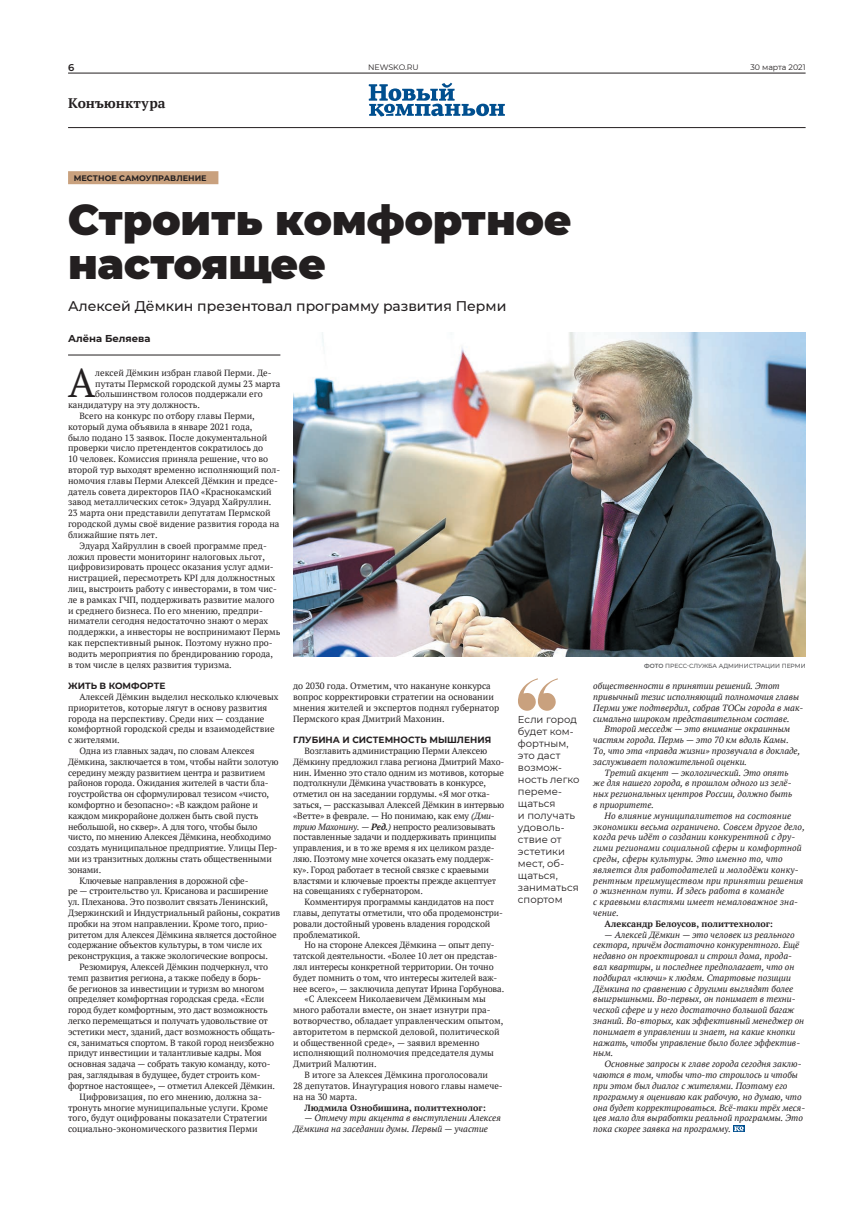
<style>
.page{position:relative;width:851px;height:1208px;background:#fff}
.page>*{position:absolute;margin:0;border:0;box-sizing:border-box;transform-origin:0 0}
.Заголовок_42{font:900 42px/43.2px "Montserrat";color:#231f20}
.Первый_абзац{font:39.9px "PT Serif";color:#231f20}
.Лид{font:500 14px "Montserrat";color:#231f20}
.t1{font:700 13.8px "PT Serif";letter-spacing:.005em;color:#231f20}
.Цитата_2{font:10px/12px "Montserrat";color:#231f20}
.Автор{font:700 10px "Montserrat";color:#231f20}
.t2{font:600 9.9px "Montserrat";color:#231f20}
.Основной_текст{font:9px/10.8px "PT Serif";letter-spacing:-.015em;color:#231f20}
.Основной_текст-2{font:italic 9px/10.8px "PT Serif";color:#231f20}
.Первый_абзац-2{font:9px "PT Serif";color:#231f20}
.Основной_текст-3{font:700 9px "PT Serif";color:#231f20}
.Подзаг_в_тексте{font:700 9px "Montserrat";color:#231f20}
.Рубрика{font:700 8px "Montserrat";letter-spacing:.005em;color:#231f20}
.t3{font:7.9px "Montserrat";color:#231f20}
.Фотограф{font:500 6px "Montserrat";color:#57585a}
.s1{font-style:italic}
.s2{font-weight:700;font-style:italic}
.s3{font-weight:600}
</style>
<div class="page">
<hr style="left:68px;top:127px;width:737px;height:1px;background:#231f20">
<hr style="left:68px;top:73px;width:737px;height:1px;background:#231f20">
<svg style="left:368px;top:83px;width:137px;height:34px"></svg>
<hr style="left:68px;top:355px;width:212px;height:1px;background:#231f20">
<svg style="left:733px;top:1125px;width:11px;height:7px"></svg>
<svg style="left:733px;top:1126px;width:10px;height:5px"></svg>
<img style="left:293px;top:333px;width:512px;height:323px">
<div style="left:68px;top:171px;width:150px;height:13px;background:#c9a17e"></div>
<svg style="left:518px;top:678px;width:39px;height:33px"></svg>
<p class="t2" style="left:68px;top:60px;width:8px">6</p>
<p class="t3" style="left:368px;top:62px;width:52px">NEWSKO.RU</p>
<p class="t3" style="left:750px;top:62px;width:57px">30 марта 2021</p>
<p class="t1" style="left:68px;top:93px;width:99px">Конъюнктура</p>
<p class="Рубрика" style="left:74px;top:173px;width:134px">МЕСТНОЕ САМОУПРАВЛЕНИЕ</p>
<p class="Заголовок_42" style="left:68px;top:196px;width:505px">Строить комфортное настоящее</p>
<p class="Лид" style="left:68px;top:296px;width:440px">Алексей Дёмкин презентовал программу развития Перми</p>
<p class="Автор" style="left:68px;top:332px;width:84px">Алёна Беляева</p>
<p class="Первый_абзац" style="left:68px;top:357px;width:29px">А</p>
<p class="Первый_абзац-2" style="left:95px;top:367px;width:178px">лексей Дёмкин избран главой Перми. Де-</p>
<p class="Первый_абзац-2" style="left:95px;top:377px;width:186px">путаты Пермской городской думы 23 марта</p>
<p class="Первый_абзац-2" style="left:95px;top:388px;width:169px">большинством голосов поддержали его</p>
<p class="Первый_абзац-2" style="left:68px;top:399px;width:133px">кандидатуру на эту должность.</p>
<p class="Основной_текст" style="left:68px;top:410px;width:214px;text-indent:11px">Всего на конкурс по отбору главы Перми, который дума объявила в январе 2021 года,<br>было подано 13 заявок. После документальной проверки число претендентов сократилось до<br>10 человек. Комиссия приняла решение, что во второй тур выходят временно исполняющий пол&shy;номочия главы Перми Алексей Дёмкин и предсе&shy;датель совета директоров ПАО «Краснокамский завод металлических сеток» Эдуард Хайруллин.<br>23 марта они представили депутатам Пермской городской думы своё видение развития города на ближайшие пять лет.</p>
<p class="Основной_текст" style="left:68px;top:540px;width:214px;text-indent:11px">Эдуард Хайруллин в своей программе пред&shy;ложил провести мониторинг налоговых льгот, цифровизировать процесс оказания услуг адми&shy;нистрацией, пересмотреть KPI для должностных лиц, выстроить работу с инвесторами, в том чис&shy;ле в рамках ГЧП, поддерживать развитие малого и среднего бизнеса. По его мнению, предпри&shy;ниматели сегодня недостаточно знают о мерах поддержки, а инвесторы не воспринимают Пермь как перспективный рынок. Поэтому нужно про&shy;водить мероприятия по брендированию города,<br>в том числе в целях развития туризма.</p>
<p class="Подзаг_в_тексте" style="left:68px;top:679px;width:99px">ЖИТЬ В КОМФОРТЕ</p>
<p class="Основной_текст" style="left:68px;top:691px;width:212px;text-indent:11px">Алексей Дёмкин выделил несколько ключевых приоритетов, которые лягут в основу развития города на перспективу. Среди них — создание комфортной городской среды и взаимодействие с жителями.</p>
<p class="Основной_текст" style="left:68px;top:745px;width:212px;text-indent:11px">Одна из главных задач, по словам Алексея Дёмкина, заключается в том, чтобы найти золотую середину между развитием центра и развитием районов города. Ожидания жителей в части бла&shy;гоустройства он сформулировал тезисом «чисто, комфортно и безопасно»: «В каждом районе и каждом микрорайоне должен быть свой пусть небольшой, но сквер». А для того, чтобы было чисто, по мнению Алексея Дёмкина, необходимо создать муниципальное предприятие. Улицы Пер&shy;ми из транзитных должны стать общественными зонами.</p>
<p class="Основной_текст" style="left:68px;top:875px;width:214px;text-indent:11px">Ключевые направления в дорожной сфе-<br>ре — строительство ул. Крисанова и расширение ул. Плеханова. Это позволит связать Ленинский, Дзержинский и Индустриальный районы, сократив пробки на этом направлении. Кроме того, прио&shy;ритетом для Алексея Дёмкина является достойное содержание объектов культуры, в том числе их реконструкция, а также экологические вопросы.</p>
<p class="Основной_текст" style="left:68px;top:961px;width:209px;text-indent:11px">Резюмируя, Алексей Дёмкин подчеркнул, что темп развития региона, а также победу в борь-<br>бе регионов за инвестиции и туризм во многом определяет комфортная городская среда. «Если город будет комфортным, это даст возможность легко перемещаться и получать удовольствие от эстетики мест, зданий, даст возможность общать&shy;ся, заниматься спортом. В такой город неизбежно придут инвестиции и талантливые кадры. Моя основная задача — собрать такую команду, кото&shy;рая, заглядывая в будущее, будет строить ком&shy;фортное настоящее», — отметил Алексей Дёмкин.</p>
<p class="Основной_текст" style="left:68px;top:1091px;width:201px;text-indent:11px">Цифровизация, по его мнению, должна за&shy;тронуть многие муниципальные услуги. Кроме того, будут оцифрованы показатели Стратегии социально-экономического развития Перми</p>
<p class="Основной_текст" style="left:293px;top:680px;width:207px">до 2030 года. Отметим, что накануне конкурса вопрос корректировки стратегии на основании мнения жителей и экспертов поднял губернатор Пермского края Дмитрий Махонин.</p>
<p class="Подзаг_в_тексте" style="left:293px;top:733px;width:199px">ГЛУБИНА И СИСТЕМНОСТЬ МЫШЛЕНИЯ</p>
<p class="Основной_текст" style="left:293px;top:745px;width:213px;text-indent:11px">Возглавить администрацию Перми Алексею Дёмкину предложил глава региона Дмитрий Махо&shy;нин. Именно это стало одним из мотивов, которые подтолкнули Дёмкина участвовать в конкурсе, отметил он на заседании гордумы. «Я мог отка&shy;заться, — рассказывал Алексей Дёмкин в интервью «Ветте» в феврале. — Но понимаю, как ему <span class="s1">(Дми&shy;трию Махонину. —</span> <span class="s2">Ред.</span><span class="s1">)</span> непросто реализовывать поставленные задачи и поддерживать принципы управления, и в то же время я их целиком разде&shy;ляю. Поэтому мне хочется оказать ему поддерж&shy;ку». Город работает в тесной связке с краевыми властями и ключевые проекты прежде акцептует на совещаниях с губернатором.</p>
<p class="Основной_текст" style="left:293px;top:896px;width:211px;text-indent:11px">Комментируя программы кандидатов на пост главы, депутаты отметили, что оба продемонстри&shy;ровали достойный уровень владения городской проблематикой.</p>
<p class="Основной_текст" style="left:293px;top:939px;width:212px;text-indent:11px">Но на стороне Алексея Дёмкина — опыт депу&shy;татской деятельности. «Более 10 лет он представ&shy;лял интересы конкретной территории. Он точно будет помнить о том, что интересы жителей важ&shy;нее всего», — заключила депутат Ирина Горбунова.</p>
<p class="Основной_текст" style="left:293px;top:993px;width:211px;text-indent:11px">«С Алексеем Николаевичем Дёмкиным мы много работали вместе, он знает изнутри пра&shy;вотворчество, обладает управленческим опытом, авторитетом в пермской деловой, политической и общественной среде», — заявил временно исполняющий полномочия председателя думы Дмитрий Малютин.</p>
<p class="Основной_текст" style="left:293px;top:1069px;width:211px;text-indent:11px">В итоге за Алексея Дёмкина проголосовали<br>28 депутатов. Инаугурация нового главы намече&shy;на на 30 марта.</p>
<p class="Основной_текст-3" style="left:304px;top:1101px;width:183px">Людмила Ознобишина, политтехнолог:</p>
<p class="Основной_текст-2" style="left:293px;top:1112px;width:209px;text-indent:11px">— Отмечу три акцента в выступлении Алексея<br>Дёмкина на заседании думы. Первый — участие</p>
<p class="Цитата_2" style="left:518px;top:713px;width:63px">Если город будет ком&shy;фортным, это даст возмож&shy;ность легко переме&shy;щаться<br>и получать удоволь&shy;ствие от эстетики мест, об&shy;щаться, заниматься спортом</p>
<p class="Фотограф" style="left:644px;top:661px;width:163px"><span class="s3">ФОТО</span> ПРЕСС-СЛУЖБА АДМИНИСТРАЦИИ ПЕРМИ</p>
<p class="Основной_текст-2" style="left:593px;top:680px;width:211px">общественности в принятии решений. Этот привычный тезис исполняющий полномочия главы Перми уже подтвердил, собрав ТОСы города в мак&shy;симально широком представительном составе.</p>
<p class="Основной_текст-2" style="left:593px;top:723px;width:208px;text-indent:11px">Второй месседж — это внимание окраинным частям города. Пермь — это 70 км вдоль Камы.<br>То, что эта «правда жизни» прозвучала в докладе, заслуживает положительной оценки.</p>
<p class="Основной_текст-2" style="left:593px;top:767px;width:200px;text-indent:11px">Третий акцент — экологический. Это опять же для нашего города, в прошлом одного из зелё&shy;ных региональных центров России, должно быть в приоритете.</p>
<p class="Основной_текст-2" style="left:593px;top:810px;width:213px;text-indent:11px">Но влияние муниципалитетов на состояние экономики весьма ограничено. Совсем другое дело, когда речь идёт о создании конкурентной с дру&shy;гими регионами социальной сферы и комфортной среды, сферы культуры. Это именно то, что является для работодателей и молодёжи конку&shy;рентным преимуществом при принятии решения о жизненном пути. И здесь работа в команде<br>с краевыми властями имеет немаловажное зна&shy;чение.</p>
<p class="Основной_текст-3" style="left:604px;top:917px;width:170px">Александр Белоусов, политтехнолог:</p>
<p class="Основной_текст-2" style="left:593px;top:929px;width:212px;text-indent:11px">— Алексей Дёмкин — это человек из реального сектора, причём достаточно конкурентного. Ещё недавно он проектировал и строил дома, прода&shy;вал квартиры, и последнее предполагает, что он подбирал «ключи» к людям. Стартовые позиции Дёмкина по сравнению с другими выглядят более выигрышными. Во-первых, он понимает в техни&shy;ческой сфере и у него достаточно большой багаж знаний. Во-вторых, как эффективный менеджер он понимает в управлении и знает, на какие кнопки нажать, чтобы управление было более эффектив&shy;ным.</p>
<p class="Основной_текст-2" style="left:593px;top:1058px;width:213px;text-indent:11px">Основные запросы к главе города сегодня заклю&shy;чаются в том, чтобы что-то строилось и чтобы при этом был диалог с жителями. Поэтому его программу я оцениваю как рабочую, но думаю, что она будет корректироваться. Всё-таки трёх меся&shy;цев мало для выработки реальной программы. Это пока скорее заявка на программу.</p>
</div>
